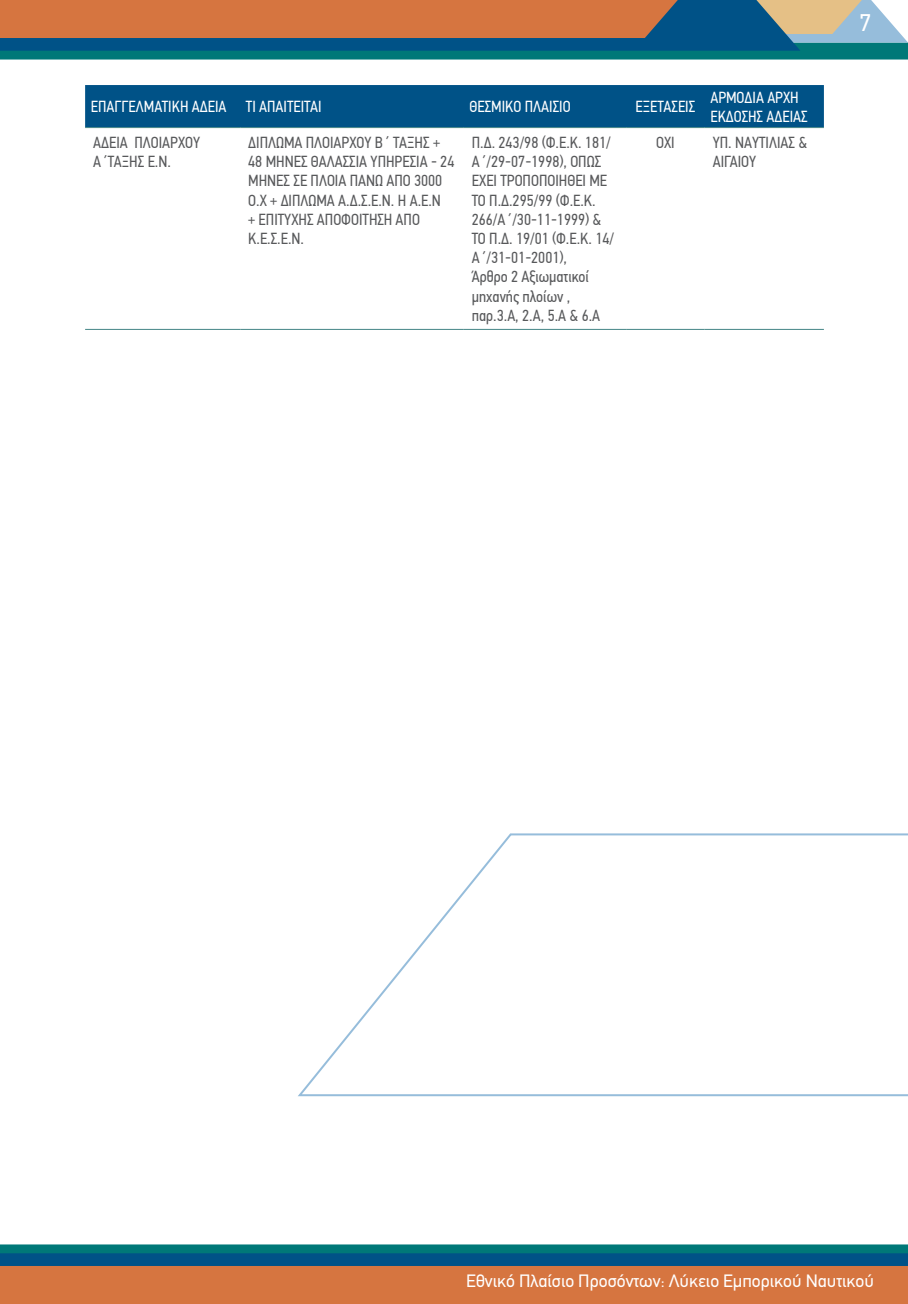
<style>
.page{position:relative;width:908px;height:1304px;background:#fff}
.page>*{position:absolute;margin:0;border:0;box-sizing:border-box;transform-origin:0 0}
.t1{font:24px "PF Din Text Pro";color:#fff}
.t2{font:18px "PF Din Text";color:#fff}
.t3{font:16px/19.2px "PF Din Text Cond Pro";color:#58595b}
.t4{font:16px/19.2px "PF Din Text Cond Pro";color:#fff}
</style>
<div class="page">
<div style="left:0;top:43px;width:907px;height:17px;background:#007878"></div>
<svg style="left:0;top:0;width:907px;height:51px;background:#8c7466"></svg>
<div style="left:0;top:1244px;width:907px;height:17px;background:#007878"></div>
<svg style="left:0;top:1253px;width:907px;height:51px;background:#9f6c51"></svg>
<div style="left:85px;top:85px;width:738px;height:42px;background:#005287"></div>
<svg style="left:85px;top:128px;width:738px;height:201px"></svg>
<hr style="left:85px;top:329px;width:155px;height:1px;background:#448586">
<hr style="left:240px;top:329px;width:223px;height:1px;background:#448586">
<hr style="left:463px;top:329px;width:163px;height:1px;background:#448586">
<hr style="left:626px;top:329px;width:78px;height:1px;background:#448586">
<hr style="left:704px;top:329px;width:119px;height:1px;background:#448586">
<hr style="left:85px;top:127px;width:155px;height:1px;background:#448586">
<hr style="left:240px;top:127px;width:223px;height:1px;background:#448586">
<hr style="left:463px;top:127px;width:163px;height:1px;background:#448586">
<hr style="left:626px;top:127px;width:78px;height:1px;background:#448586">
<hr style="left:704px;top:127px;width:119px;height:1px;background:#448586">
<svg style="left:298px;top:833px;width:609px;height:264px"></svg>
<p class="t4" style="left:91px;top:97px;width:232px">ΕΠΑΓΓΕΛΜATIKH ΑΔΕΙΑ ΤΙ ΑΠΑΙΤΕΙΤΑΙ</p>
<p class="t4" style="left:469px;top:97px;width:103px">ΘΕΣΜΙΚΟ ΠΛΑΙΣΙΟ</p>
<p class="t4" style="left:635px;top:97px;width:61px">ΕΞΕΤΑΣΕΙΣ</p>
<p class="t4" style="left:710px;top:88px;width:99px">ΑΡΜΟΔΙΑ ΑΡΧΗ<br>ΕΚΔΟΣΗΣ ΑΔΕΙΑΣ</p>
<p class="t3" style="left:93px;top:133px;width:108px">ΆΔΕΙΑ ΠΛΟΙΆΡΧΟΥ<br>Α΄ΤΆΞΗΣ Ε.Ν.</p>
<p class="t3" style="left:248px;top:133px;width:207px">ΔΙΠΛΩΜΑ ΠΛΟΙΑΡΧΟΥ Β΄ ΤΑΞΗΣ +<br>48 ΜΗΝΕΣ ΘΑΛΑΣΣΙΑ ΥΠΗΡΕΣΙΑ - 24<br>ΜΗΝΕΣ ΣΕ ΠΛΟΙΑ ΠΑΝΩ ΑΠΟ 3000<br>Ο.Χ + ΔΙΠΛΩΜΑ Α.Δ.Σ.Ε.Ν. Η Α.Ε.Ν<br>+ ΕΠΙΤΥΧΗΣ ΑΠΟΦΟΙΤΗΣΗ ΑΠΟ<br>Κ.Ε.Σ.Ε.Ν.</p>
<p class="t3" style="left:471px;top:133px;width:144px">Π.Δ. 243/98 (Φ.Ε.Κ. 181/<br>Α΄/29-07-1998), ΌΠΩΣ<br>ΈΧΕΙ ΤΡΟΠΟΠΟΙΗΘΕΊ ΜΕ<br>ΤΟ Π.Δ.295/99 (Φ.Ε.Κ.<br>266/Α΄/30-11-1999) &amp;<br>ΤΟ Π.Δ. 19/01 (Φ.Ε.Κ. 14/<br>Α΄/31-01-2001),<br>Άρθρο 2 Αξιωματικοί μηχανής πλοίων , παρ.3.Α, 2.Α, 5.Α &amp; 6.Α</p>
<p class="t3" style="left:655px;top:133px;width:20px">ΟΧΙ</p>
<p class="t3" style="left:712px;top:133px;width:96px">ΥΠ. ΝΑΥΤΙΛΙΑΣ &amp;<br>ΑΙΓΑΙΟΥ</p>
<h1 class="t1" style="left:859px;top:9px;width:13px">7</h1>
<p class="t2" style="left:466px;top:1270px;width:409px">Εθνικό Πλαίσιο Προσόντων: Λύκειο Εμπορικού Ναυτικού</p>
</div>
